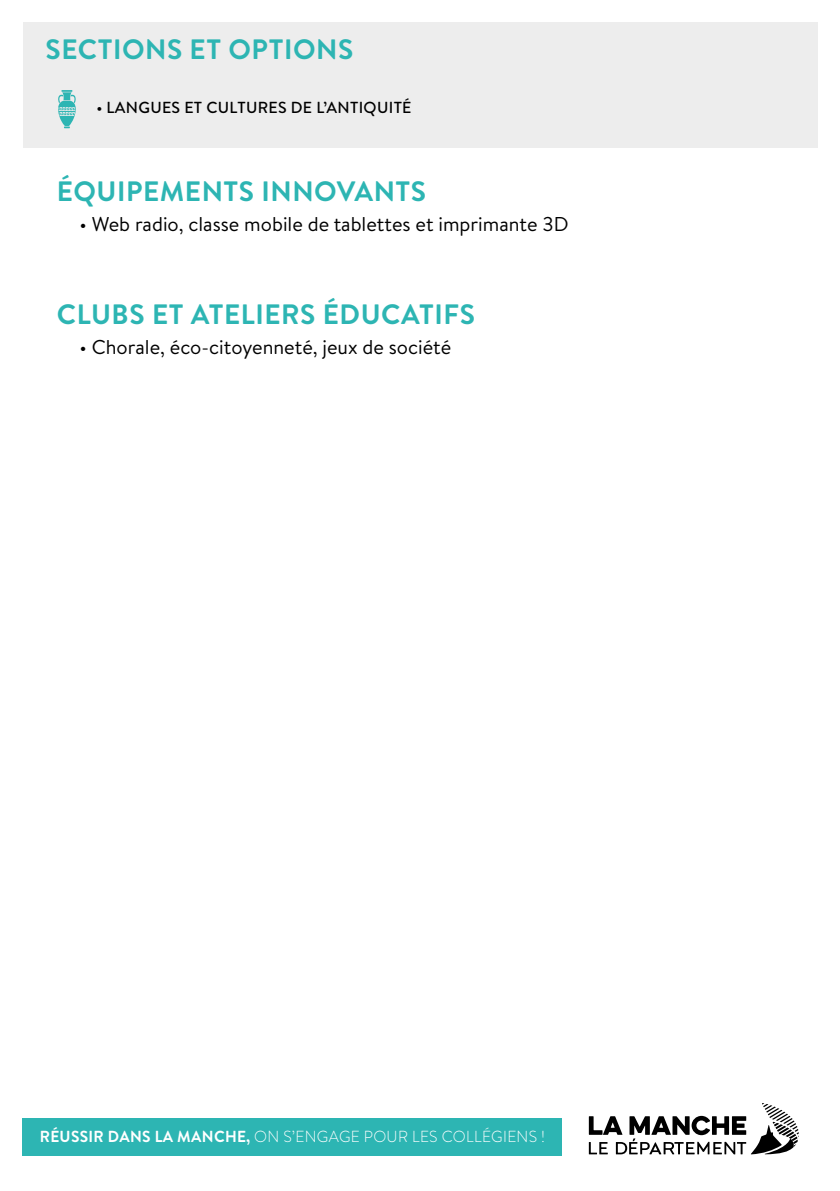
<style>
.page{position:relative;width:840px;height:1191px;background:#fff}
.page>*{position:absolute;margin:0;border:0;box-sizing:border-box;transform-origin:0 0}
.t1{font:700 28px "Brandon Text";letter-spacing:.02em;color:#2db5b3}
.t2{font:20px "Brandon Text";color:#000}
.t3{font:300 16px "Brandon Text";letter-spacing:.02em;color:#fff}
.t4{font:500 16px "Brandon Text";letter-spacing:.02em;color:#000}
.s1{font-weight:700}
</style>
<div class="page">
<div style="left:23px;top:1117px;width:538px;height:38px;background:#2db5b3"></div>
<svg style="left:588px;top:1103px;width:210px;height:51px"></svg>
<div style="left:23px;top:23px;width:793px;height:125px;background:#ededed"></div>
<svg style="left:58px;top:90px;width:18px;height:38px"></svg>
<h1 class="t1" style="left:46px;top:30px;width:309px">SECTIONS ET OPTIONS</h1>
<p class="t4" style="left:96px;top:96px;width:316px">• LANGUES ET CULTURES DE L’ANTIQUITÉ</p>
<h1 class="t1" style="left:57px;top:172px;width:370px">ÉQUIPEMENTS INNOVANTS</h1>
<p class="t2" style="left:79px;top:210px;width:490px">• Web radio, classe mobile de tablettes et imprimante 3D</p>
<h1 class="t1" style="left:57px;top:295px;width:419px">CLUBS ET ATELIERS ÉDUCATIFS</h1>
<p class="t2" style="left:79px;top:333px;width:373px">• Chorale, éco-citoyenneté, jeux de société</p>
<p class="t3" style="left:40px;top:1125px;width:506px"><span class="s1">RÉUSSIR DANS LA MANCHE,</span> ON S’ENGAGE POUR LES COLLÉGIENS !</p>
</div>
